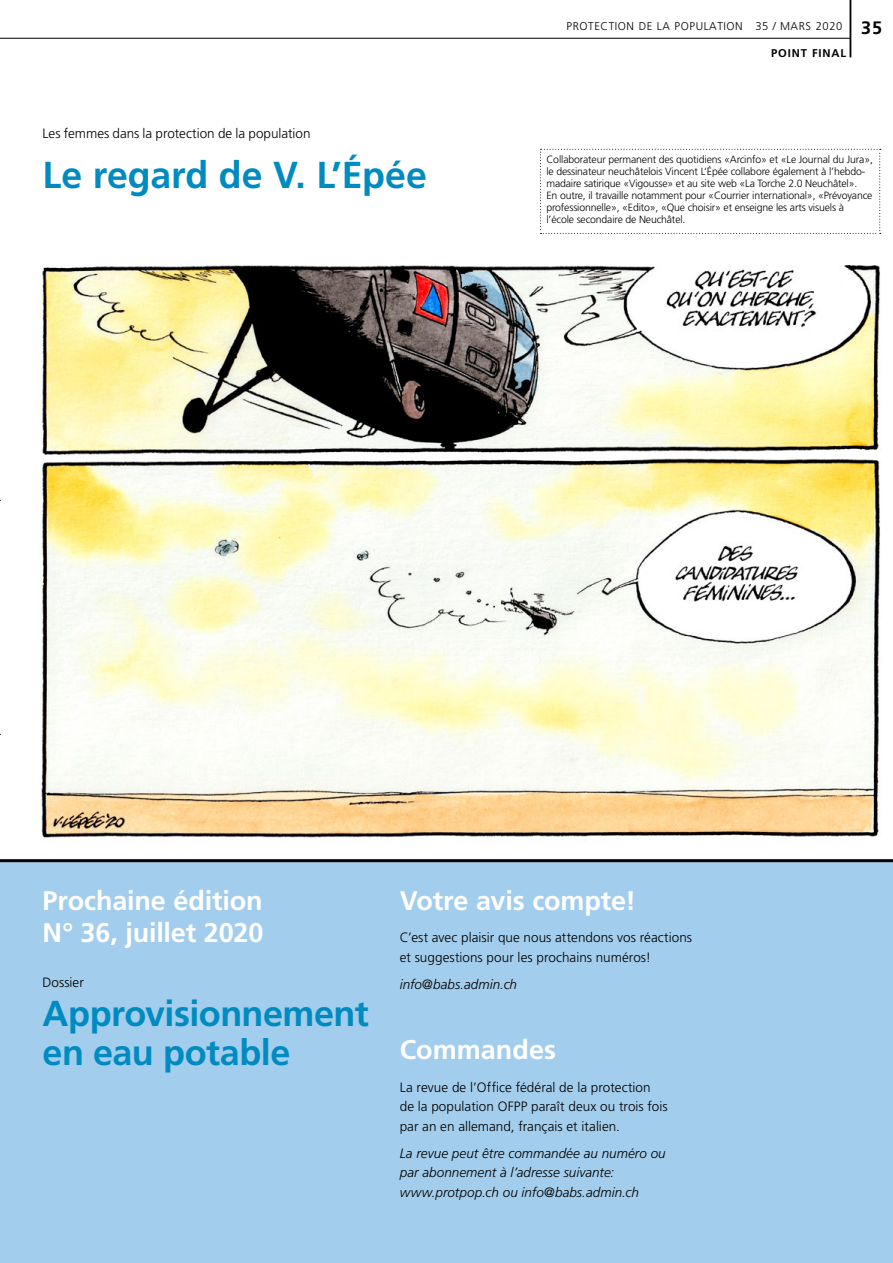
<style>
.page{position:relative;width:893px;height:1263px;background:#fff}
.page>*{position:absolute;margin:0;border:0;box-sizing:border-box;transform-origin:0 0}
._1_Titel_klein_25pt{font:700 37.5px "Frutiger LT Std";letter-spacing:-.005em;color:#008bc0}
._1_Titel_klein_25pt-2{font:700 36px/39px "Frutiger LT Std";letter-spacing:-.015em;color:#008bc0}
._3_Kasten_Titel_gros{font:700 27px/31.5px "Frutiger LT Std";letter-spacing:-.005em;color:#fff}
._3_Kastentext{font:300 13.5px/19.5px "Frutiger LT Std";color:#000}
._3_Kastentext-2{font:italic 300 13.5px/19.5px "Frutiger LT Std";color:#000}
._2_Lauftext{font:300 13.5px "Frutiger LT Std";color:#000}
.t1{font:300 11.25px "Frutiger LT Std";letter-spacing:.05em;color:#000}
.t2{font:700 11.25px "Frutiger LT Std";letter-spacing:.075em;color:#000}
.t3{font:300 10.5px/12px "Frutiger LT Std";letter-spacing:-.015em;color:#000}
.s1{font-weight:700;font-size:18px}
</style>
<div class="page">
<hr style="left:0;top:38px;width:850px;height:1px;background:#000">
<hr style="left:849px;top:0;width:2px;height:57px;background:#000">
<div style="left:0;top:861px;width:893px;height:402px;background:#a3cdec"></div>
<hr style="left:0;top:859px;width:893px;height:3px;background:#000">
<img style="left:41px;top:265px;width:840px;height:573px">
<svg style="left:540px;top:149px;width:341px;height:85px"></svg>
<h1 class="_3_Kastentext" style="left:43px;top:123px;width:270px">Les femmes dans la protection de la population</h1>
<p class="_1_Titel_klein_25pt" style="left:43px;top:153px;width:386px">Le regard de V. L’Épée</p>
<p class="t1" style="left:567px;top:19px;width:317px">PROTECTION DE LA POPULATION 35 / MARS 2020 <span class="s1">35</span></p>
<p class="t2" style="left:771px;top:47px;width:77px">POINT FINAL</p>
<p class="t3" style="left:546px;top:154px;width:328px">Collaborateur permanent des quotidiens «Arcinfo» et «Le Journal du Jura», le dessinateur neuchâtelois Vincent L’Épée collabore également à l’hebdo&shy;madaire satirique «Vigousse» et au site web «La Torche 2.0 Neuchâtel».<br>En outre, il travaille notamment pour «Courrier international», «Prévoyance professionnelle», «Edito», «Que choisir» et enseigne les arts visuels à l’école secondaire de Neuchâtel.</p>
<p class="_3_Kasten_Titel_gros" style="left:43px;top:885px;width:223px">Prochaine édition<br>N° 36, juillet 2020</p>
<p class="_2_Lauftext" style="left:43px;top:975px;width:43px">Dossier</p>
<p class="_1_Titel_klein_25pt-2" style="left:43px;top:994px;width:328px">Approvisionnement en eau potable</p>
<p class="_3_Kasten_Titel_gros" style="left:400px;top:885px;width:238px">Votre avis compte!</p>
<p class="_3_Kastentext" style="left:400px;top:928px;width:294px">C’est avec plaisir que nous attendons vos réactions</p>
<p class="_3_Kastentext" style="left:400px;top:948px;width:253px">et suggestions pour les prochains numéros!</p>
<p class="_3_Kastentext-2" style="left:400px;top:975px;width:119px">info@babs.admin.ch</p>
<p class="_3_Kasten_Titel_gros" style="left:400px;top:1034px;width:158px">Commandes</p>
<p class="_3_Kastentext" style="left:400px;top:1077px;width:252px">La revue de l’Office fédéral de la protection</p>
<p class="_3_Kastentext" style="left:400px;top:1097px;width:270px">de la population OFPP paraît deux ou trois fois par an en allemand, français et italien.</p>
<p class="_3_Kastentext-2" style="left:400px;top:1143px;width:267px">La revue peut être commandée au numéro ou par abonnement à l’adresse suivante:</p>
<p class="_3_Kastentext-2" style="left:400px;top:1182px;width:241px">www.protpop.ch ou info@babs.admin.ch</p>
</div>
